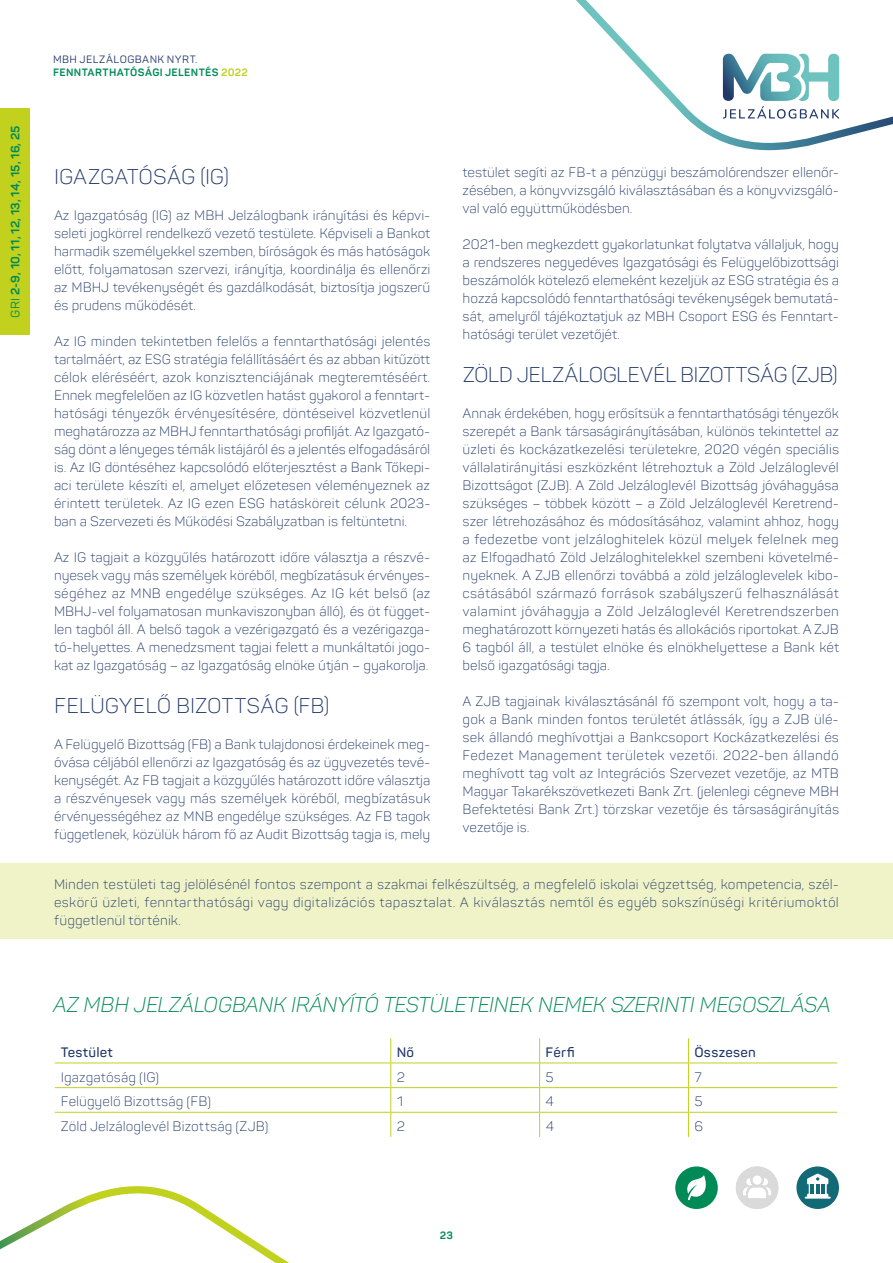
<style>
.page{position:relative;width:893px;height:1263px;background:#fff}
.page>*{position:absolute;margin:0;border:0;box-sizing:border-box;transform-origin:0 0}
.t1{font:italic 300 21px "Panton";letter-spacing:-.04em;color:#008a56}
.t2{font:300 21px "Panton";letter-spacing:-.01em;color:#203768}
.t3{font:300 21px "Panton";letter-spacing:-.03em;color:#203768}
.t4{font:300 13.5px/18px "Panton";letter-spacing:-.005em;color:#203768;text-align:justify}
.t5{font:600 13.5px "Panton";letter-spacing:.02em;color:#203768}
.t6{font:700 12px "Panton";letter-spacing:.01em;color:#008a56}
.t7{font:700 10.5px/13.5px "Panton";letter-spacing:.03em;color:#008a56}
.s1{font-weight:400}
.s2{font-weight:400;color:#203768}
.s3{color:#c1d11e}
</style>
<div class="page">
<svg style="left:576px;top:0;width:317px;height:151px"></svg>
<svg style="left:723px;top:54px;width:116px;height:65px"></svg>
<svg style="left:0;top:1186px;width:289px;height:77px"></svg>
<div style="left:0;top:108px;width:30px;height:226px;background:#c1d11e"></div>
<div style="left:0;top:863px;width:893px;height:76px;background:#eff3c7"></div>
<hr style="left:55px;top:1062px;width:336px;height:1px;background:#c1d11e">
<hr style="left:391px;top:1062px;width:149px;height:1px;background:#c1d11e">
<hr style="left:55px;top:1087px;width:336px;height:1px;background:#c1d11e">
<hr style="left:391px;top:1087px;width:149px;height:1px;background:#c1d11e">
<hr style="left:55px;top:1112px;width:336px;height:1px;background:#c1d11e">
<hr style="left:391px;top:1112px;width:149px;height:1px;background:#c1d11e">
<hr style="left:540px;top:1062px;width:148px;height:1px;background:#c1d11e">
<hr style="left:688px;top:1062px;width:149px;height:1px;background:#c1d11e">
<hr style="left:540px;top:1087px;width:148px;height:1px;background:#c1d11e">
<hr style="left:688px;top:1087px;width:149px;height:1px;background:#c1d11e">
<hr style="left:540px;top:1112px;width:148px;height:1px;background:#c1d11e">
<hr style="left:688px;top:1112px;width:149px;height:1px;background:#c1d11e">
<svg style="left:390px;top:1038px;width:1px;height:99px"></svg>
<svg style="left:539px;top:1038px;width:1px;height:99px"></svg>
<svg style="left:688px;top:1038px;width:1px;height:99px"></svg>
<svg style="left:796px;top:1166px;width:43px;height:43px"></svg>
<svg style="left:675px;top:1166px;width:43px;height:43px"></svg>
<svg style="left:736px;top:1166px;width:42px;height:43px"></svg>
<p class="t6" style="left:8px;top:318px;width:194px;rotate:-90deg"><span class="s1">GRI</span> 2-9, 10, 11, 12, 13, 14, 15, 16, 25</p>
<p class="t7" style="left:53px;top:52px;width:196px"><span class="s2">MBH JELZÁLOGBANK NYRT.<br></span>FENNTARTHATÓSÁGI JELENTÉS <span class="s3">2022</span></p>
<h1 class="t2" style="left:54px;top:164px;width:177px">IGAZGATÓSÁG (IG)</h1>
<p class="t4" style="left:54px;top:206px;width:378px">Az Igazgatóság (IG) az MBH Jelzálogbank irányítási és képvi&shy;seleti jogkörrel rendelkező vezető testülete. Képviseli a Bankot harmadik személyekkel szemben, bíróságok és más hatóságok előtt, folyamatosan szervezi, irányítja, koordinálja és ellenőrzi az MBHJ tevékenységét és gazdálkodását, biztosítja jogszerű és prudens működését.</p>
<p class="t4" style="left:54px;top:332px;width:378px">Az IG minden tekintetben felelős a fenntarthatósági jelentés tartalmáért, az ESG stratégia felállításáért és az abban kitűzött célok eléréséért, azok konzisztenciájának megteremtéséért.<br>Ennek megfelelően az IG közvetlen hatást gyakorol a fenntart&shy;hatósági tényezők érvényesítésére, döntéseivel közvetlenül meghatározza az MBHJ fenntarthatósági profilját. Az Igazgató&shy;ság dönt a lényeges témák listájáról és a jelentés elfogadásáról is. Az IG döntéséhez kapcsolódó előterjesztést a Bank Tőkepi&shy;aci területe készíti el, amelyet előzetesen véleményeznek az érintett területek. Az IG ezen ESG hatásköreit célunk 2023- ban a Szervezeti és Működési Szabályzatban is feltüntetni.</p>
<p class="t4" style="left:54px;top:548px;width:378px">Az IG tagjait a közgyűlés határozott időre választja a részvé&shy;nyesek vagy más személyek köréből, megbízatásuk érvényes&shy;ségéhez az MNB engedélye szükséges. Az IG két belső (az MBHJ-vel folyamatosan munkaviszonyban álló), és öt függet&shy;len tagból áll. A belső tagok a vezérigazgató és a vezérigazga&shy;tó-helyettes. A menedzsment tagjai felett a munkáltatói jogo&shy;kat az Igazgatóság – az Igazgatóság elnöke útján – gyakorolja.</p>
<h1 class="t2" style="left:54px;top:693px;width:277px">FELÜGYELŐ BIZOTTSÁG (FB)</h1>
<p class="t4" style="left:54px;top:735px;width:378px">A Felügyelő Bizottság (FB) a Bank tulajdonosi érdekeinek meg&shy;óvása céljából ellenőrzi az Igazgatóság és az ügyvezetés tevé&shy;kenységét. Az FB tagjait a közgyűlés határozott időre választja a részvényesek vagy más személyek köréből, megbízatásuk érvényességéhez az MNB engedélye szükséges. Az FB tagok függetlenek, közülük három fő az Audit Bizottság tagja is, mely</p>
<p class="t4" style="left:463px;top:163px;width:378px">testület segíti az FB-t a pénzügyi beszámolórendszer ellenőr&shy;zésében, a könyvvizsgáló kiválasztásában és a könyvvizsgáló&shy;val való együttműködésben.</p>
<p class="t4" style="left:463px;top:235px;width:378px">2021-ben megkezdett gyakorlatunkat folytatva vállaljuk, hogy a rendszeres negyedéves Igazgatósági és Felügyelőbizottsági beszámolók kötelező elemeként kezeljük az ESG stratégia és a hozzá kapcsolódó fenntarthatósági tevékenységek bemutatá&shy;sát, amelyről tájékoztatjuk az MBH Csoport ESG és Fenntart&shy;hatósági terület vezetőjét.</p>
<h1 class="t3" style="left:463px;top:362px;width:377px">ZÖLD JELZÁLOGLEVÉL BIZOTTSÁG (ZJB)</h1>
<p class="t4" style="left:463px;top:404px;width:378px">Annak érdekében, hogy erősítsük a fenntarthatósági tényezők szerepét a Bank társaságirányításában, különös tekintettel az üzleti és kockázatkezelési területekre, 2020 végén speciális vállalatirányitási eszközként létrehoztuk a Zöld Jelzáloglevél Bizottságot (ZJB). A Zöld Jelzáloglevél Bizottság jóváhagyása szükséges – többek között – a Zöld Jelzáloglevél Keretrend&shy;szer létrehozásához és módosításához, valamint ahhoz, hogy a fedezetbe vont jelzáloghitelek közül melyek felelnek meg az Elfogadható Zöld Jelzáloghitelekkel szembeni követelmé&shy;nyeknek. A ZJB ellenőrzi továbbá a zöld jelzáloglevelek kibo&shy;csátásából származó források szabályszerű felhasználását valamint jóváhagyja a Zöld Jelzáloglevél Keretrendszerben meghatározott környezeti hatás és allokációs riportokat. A ZJB 6 tagból áll, a testület elnöke és elnökhelyettese a Bank két belső igazgatósági tagja.</p>
<p class="t4" style="left:463px;top:692px;width:378px">A ZJB tagjainak kiválasztásánál fő szempont volt, hogy a ta&shy;gok a Bank minden fontos területét átlássák, így a ZJB ülé&shy;sek állandó meghívottjai a Bankcsoport Kockázatkezelési és Fedezet Management területek vezetői. 2022-ben állandó meghívott tag volt az Integrációs Szervezet vezetője, az MTB Magyar Takarékszövetkezeti Bank Zrt. (jelenlegi cégneve MBH Befektetési Bank Zrt.) törzskar vezetője és társaságirányítás vezetője is.</p>
<p class="t4" style="left:54px;top:876px;width:786px">Minden testületi tag jelölésénél fontos szempont a szakmai felkészültség, a megfelelő iskolai végzettség, kompetencia, szél&shy;eskörű üzleti, fenntarthatósági vagy digitalizációs tapasztalat. A kiválasztás nemtől és egyéb sokszínűségi kritériumoktól függetlenül történik.</p>
<h1 class="t1" style="left:53px;top:991px;width:779px">AZ MBH JELZÁLOGBANK IRÁNYÍTÓ TESTÜLETEINEK NEMEK SZERINTI MEGOSZLÁSA</h1>
<p class="t5" style="left:61px;top:1044px;width:54px">Testület</p>
<p class="t5" style="left:397px;top:1044px;width:19px">Nő</p>
<p class="t5" style="left:546px;top:1044px;width:31px">Férfi</p>
<p class="t5" style="left:694px;top:1044px;width:63px">Összesen</p>
<p class="t4" style="left:61px;top:1068px;width:100px">Igazgatóság (IG)</p>
<p class="t4" style="left:397px;top:1068px;width:10px">2</p>
<p class="t4" style="left:546px;top:1068px;width:10px">5</p>
<p class="t4" style="left:694px;top:1068px;width:9px">7</p>
<p class="t4" style="left:61px;top:1092px;width:152px">Felügyelő Bizottság (FB)</p>
<p class="t4" style="left:397px;top:1092px;width:8px">1</p>
<p class="t4" style="left:546px;top:1092px;width:10px">4</p>
<p class="t4" style="left:694px;top:1092px;width:10px">5</p>
<p class="t4" style="left:61px;top:1117px;width:209px">Zöld Jelzáloglevél Bizottság (ZJB)</p>
<p class="t4" style="left:397px;top:1117px;width:10px">2</p>
<p class="t4" style="left:546px;top:1117px;width:10px">4</p>
<p class="t4" style="left:694px;top:1117px;width:10px">6</p>
<p class="t7" style="left:440px;top:1228px;width:15px">23</p>
</div>
